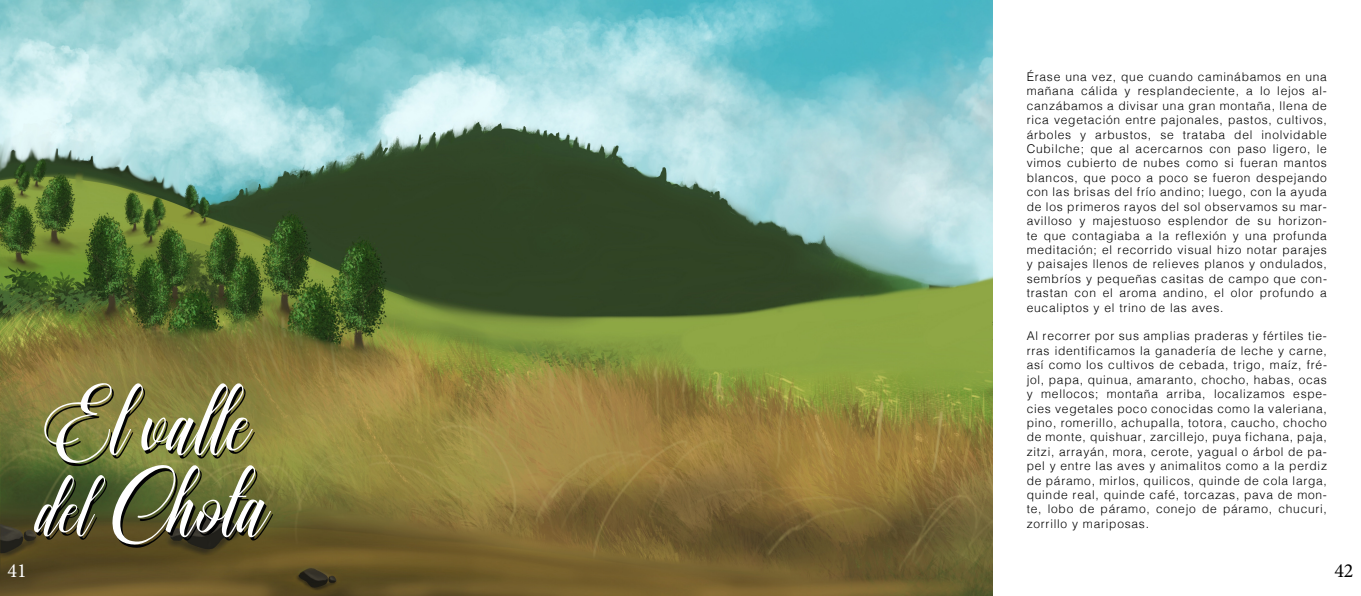
<style>
.page{position:relative;width:1361px;height:596px;background:#fff}
.page>*{position:absolute;margin:0;border:0;box-sizing:border-box;transform-origin:0 0}
.t1{font:88.7px/81.8px "Ganesha Script";color:#fff}
.t2{font:20px "Minion Pro";color:#fff}
.t3{font:20px "Minion Pro";color:#000}
.t4{font:300 12px/14.4px "Helvetica";letter-spacing:.06em;color:#000;text-align:justify}
.s1{font-size:75.8px}
</style>
<div class="page">
<img style="left:0;top:0;width:992px;height:595px">
<h1 class="t1" style="left:39px;top:384px;width:232px">El valle <span class="s1">del</span> Chota</h1>
<p class="t4" style="left:1026px;top:69px;width:302px">Érase una vez, que cuando caminábamos en una mañana cálida y resplandeciente, a lo lejos al&shy;canzábamos a divisar una gran montaña, llena de rica vegetación entre pajonales, pastos, cultivos, árboles y arbustos, se trataba del inolvidable Cubilche; que al acercarnos con paso ligero, le vimos cubierto de nubes como si fueran mantos blancos, que poco a poco se fueron despejando con las brisas del frío andino; luego, con la ayuda de los primeros rayos del sol observamos su mar&shy;avilloso y majestuoso esplendor de su horizon&shy;te que contagiaba a la reflexión y una profunda meditación; el recorrido visual hizo notar parajes y paisajes llenos de relieves planos y ondulados, sembríos y pequeñas casitas de campo que con&shy;trastan con el aroma andino, el olor profundo a eucaliptos y el trino de las aves.</p>
<p class="t4" style="left:1026px;top:328px;width:302px">Al recorrer por sus amplias praderas y fértiles tie&shy;rras identificamos la ganadería de leche y carne, así como los cultivos de cebada, trigo, maíz, fré&shy;jol, papa, quinua, amaranto, chocho, habas, ocas y mellocos; montaña arriba, localizamos espe&shy;cies vegetales poco conocidas como la valeriana, pino, romerillo, achupalla, totora, caucho, chocho de monte, quishuar, zarcillejo, puya fichana, paja, zitzi, arrayán, mora, cerote, yagual o árbol de pa&shy;pel y entre las aves y animalitos como a la perdiz de páramo, mirlos, quilicos, quinde de cola larga, quinde real, quinde café, torcazas, pava de mon&shy;te, lobo de páramo, conejo de páramo, chucuri, zorrillo y mariposas.</p>
<h2 class="t2" style="left:7px;top:556px;width:21px">41</h2>
<h2 class="t3" style="left:1334px;top:556px;width:21px">42</h2>
</div>
